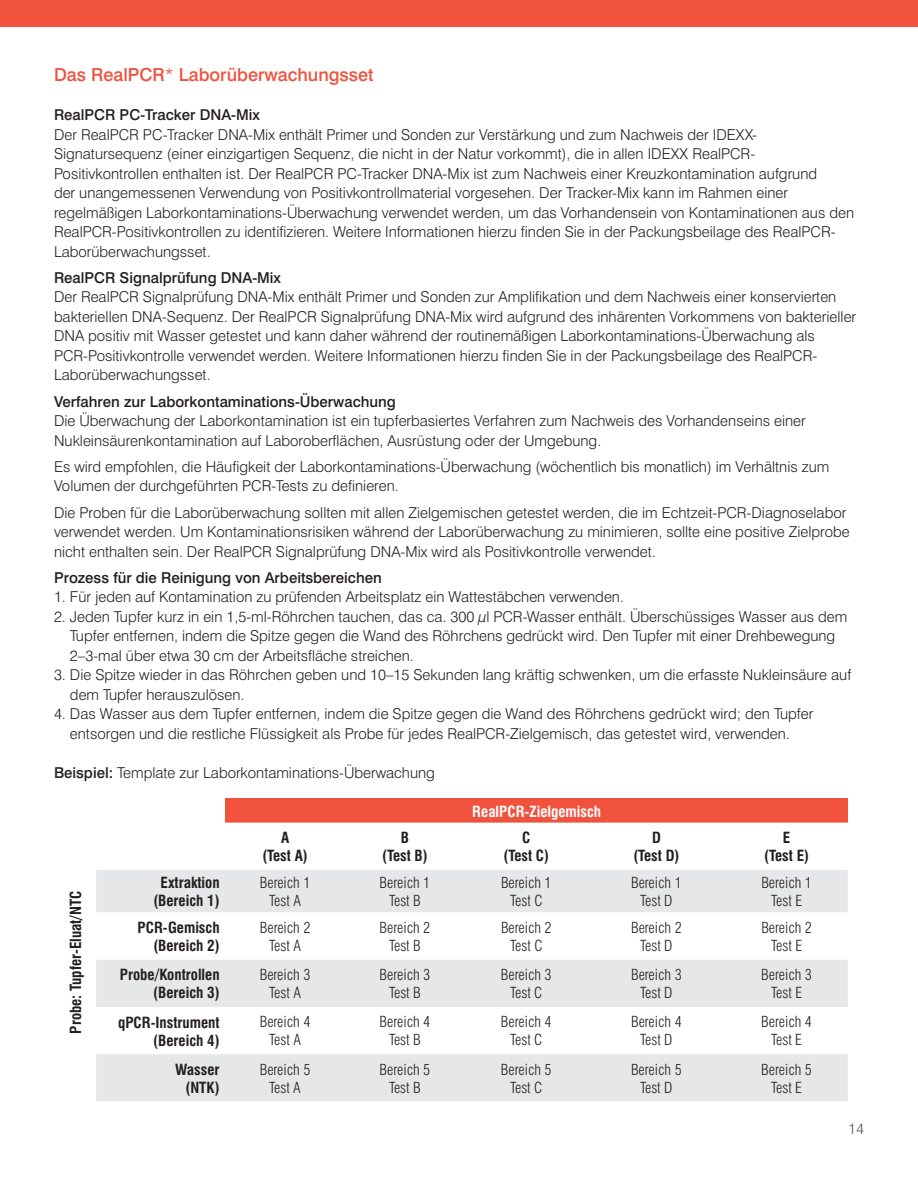
<style>
.page{position:relative;width:918px;height:1188px;background:#fff}
.page>*{position:absolute;margin:0;border:0;box-sizing:border-box;transform-origin:0 0}
.t1{font:500 18px "Swiss 721 BT";color:#f0523e}
.t2{font:300 15px/19.5px "Swiss 721 BT";color:#231f20}
.t3{font:300 condensed 15px/18px "Swiss 721 BT";color:#231f20;text-align:center}
.t4{font:700 condensed 15px/18px "Swiss 721 BT";color:#231f20;text-align:center}
.t5{font:500 15px "Swiss 721 BT";color:#231f20}
.t6{font:700 condensed 15px "Swiss 721 BT";color:#fff}
.t7{font:300 15px "Swiss 721 BT";color:#57585a}
.s1{font-weight:300}
.s2{font-weight:500}
</style>
<div class="page">
<div style="left:0;top:0;width:918px;height:27px;background:#f0523e"></div>
<div style="left:226px;top:799px;width:622px;height:24px;background:#f0523e"></div>
<svg style="left:96px;top:870px;width:752px;height:232px;fill:#e6e7e9"></svg>
<p class="t1" style="left:54px;top:64px;width:321px">Das RealPCR<span class="s1">*</span> Laborüberwachungsset</p>
<p class="t5" style="left:54px;top:106px;width:207px">RealPCR PC-Tracker DNA-Mix</p>
<p class="t2" style="left:54px;top:124px;width:802px">Der RealPCR PC-Tracker DNA-Mix enthält Primer und Sonden zur Verstärkung und zum Nachweis der IDEXX-Signatursequenz (einer einzigartigen Sequenz, die nicht in der Natur vorkommt), die in allen IDEXX RealPCR-Positivkontrollen enthalten ist. Der RealPCR PC-Tracker DNA-Mix ist zum Nachweis einer Kreuzkontamination aufgrund<br>der unangemessenen Verwendung von Positivkontrollmaterial vorgesehen. Der Tracker-Mix kann im Rahmen einer regelmäßigen Laborkontaminations-Überwachung verwendet werden, um das Vorhandensein von Kontaminationen aus den RealPCR-Positivkontrollen zu identifizieren. Weitere Informationen hierzu finden Sie in der Packungsbeilage des RealPCR-Laborüberwachungsset.</p>
<p class="t5" style="left:54px;top:268px;width:229px">RealPCR Signalprüfung DNA-Mix</p>
<p class="t2" style="left:54px;top:287px;width:804px">Der RealPCR Signalprüfung DNA-Mix enthält Primer und Sonden zur Amplifikation und dem Nachweis einer konservierten bakteriellen DNA-Sequenz. Der RealPCR Signalprüfung DNA-Mix wird aufgrund des inhärenten Vorkommens von bakterieller DNA positiv mit Wasser getestet und kann daher während der routinemäßigen Laborkontaminations-Überwachung als PCR-Positivkontrolle verwendet werden. Weitere Informationen hierzu finden Sie in der Packungsbeilage des RealPCR-Laborüberwachungsset.</p>
<p class="t5" style="left:54px;top:392px;width:343px">Verfahren zur Laborkontaminations-Überwachung</p>
<p class="t2" style="left:54px;top:411px;width:753px">Die Überwachung der Laborkontamination ist ein tupferbasiertes Verfahren zum Nachweis des Vorhandenseins einer<br>Nukleinsäurenkontamination auf Laboroberflächen, Ausrüstung oder der Umgebung.</p>
<p class="t2" style="left:54px;top:457px;width:777px">Es wird empfohlen, die Häufigkeit der Laborkontaminations-Überwachung (wöchentlich bis monatlich) im Verhältnis zum<br>Volumen der durchgeführten PCR-Tests zu definieren.</p>
<p class="t2" style="left:54px;top:502px;width:797px">Die Proben für die Laborüberwachung sollten mit allen Zielgemischen getestet werden, die im Echtzeit-PCR-Diagnoselabor verwendet werden. Um Kontaminationsrisiken während der Laborüberwachung zu minimieren, sollte eine positive Zielprobe nicht enthalten sein. Der RealPCR Signalprüfung DNA-Mix wird als Positivkontrolle verwendet.</p>
<p class="t5" style="left:54px;top:568px;width:329px">Prozess für die Reinigung von Arbeitsbereichen</p>
<p class="t2" style="left:54px;top:587px;width:572px">1. Für jeden auf Kontamination zu prüfenden Arbeitsplatz ein Wattestäbchen verwenden.</p>
<p class="t2" style="left:70px;top:607px;width:779px;text-indent:-16px">2. Jeden Tupfer kurz in ein 1,5-ml-Röhrchen tauchen, das ca. 300 μl PCR-Wasser enthält. Überschüssiges Wasser aus dem<br>Tupfer entfernen, indem die Spitze gegen die Wand des Röhrchens gedrückt wird. Den Tupfer mit einer Drehbewegung<br>2–3-mal über etwa 30 cm der Arbeitsfläche streichen.</p>
<p class="t2" style="left:70px;top:665px;width:783px;text-indent:-16px">3. Die Spitze wieder in das Röhrchen geben und 10–15 Sekunden lang kräftig schwenken, um die erfasste Nukleinsäure auf dem Tupfer herauszulösen.</p>
<p class="t2" style="left:54px;top:704px;width:761px;text-align:center">4. Das Wasser aus dem Tupfer entfernen, indem die Spitze gegen die Wand des Röhrchens gedrückt wird; den Tupfer entsorgen und die restliche Flüssigkeit als Probe für jedes RealPCR-Zielgemisch, das getestet wird, verwenden.</p>
<p class="t2" style="left:54px;top:762px;width:382px"><span class="s2">Beispiel:</span> Template zur Laborkontaminations-Überwachung</p>
<p class="t6" style="left:472px;top:802px;width:130px">RealPCR-Zielgemisch</p>
<p class="t4" style="left:67px;top:1034px;width:144px;rotate:-90deg">Probe: Tupfer-Eluat/NTC</p>
<p class="t4" style="left:262px;top:829px;width:47px">A<br>(Test A)</p>
<p class="t4" style="left:382px;top:829px;width:47px">B<br>(Test B)</p>
<p class="t4" style="left:504px;top:829px;width:47px">C<br>(Test C)</p>
<p class="t4" style="left:633px;top:829px;width:48px">D<br>(Test D)</p>
<p class="t4" style="left:764px;top:829px;width:46px">E<br>(Test E)</p>
<p class="t4" style="left:153px;top:874px;width:68px">Extraktion (Bereich 1)</p>
<p class="t3" style="left:260px;top:873px;width:52px">Bereich 1<br>Test A</p>
<p class="t3" style="left:380px;top:873px;width:52px">Bereich 1<br>Test B</p>
<p class="t3" style="left:501px;top:873px;width:52px">Bereich 1<br>Test C</p>
<p class="t3" style="left:631px;top:873px;width:52px">Bereich 1<br>Test D</p>
<p class="t3" style="left:761px;top:873px;width:52px">Bereich 1<br>Test E</p>
<p class="t4" style="left:138px;top:919px;width:84px;text-align:right">PCR-Gemisch (Bereich 2)</p>
<p class="t3" style="left:260px;top:918px;width:52px">Bereich 2<br>Test A</p>
<p class="t3" style="left:380px;top:918px;width:52px">Bereich 2<br>Test B</p>
<p class="t3" style="left:501px;top:918px;width:52px">Bereich 2<br>Test C</p>
<p class="t3" style="left:631px;top:918px;width:52px">Bereich 2<br>Test D</p>
<p class="t3" style="left:761px;top:918px;width:52px">Bereich 2<br>Test E</p>
<p class="t4" style="left:120px;top:966px;width:101px;text-align:right">Probe/Kontrollen (Bereich 3)</p>
<p class="t3" style="left:260px;top:966px;width:52px">Bereich 3<br>Test A</p>
<p class="t3" style="left:380px;top:966px;width:52px">Bereich 3<br>Test B</p>
<p class="t3" style="left:501px;top:966px;width:52px">Bereich 3<br>Test C</p>
<p class="t3" style="left:631px;top:966px;width:52px">Bereich 3<br>Test D</p>
<p class="t3" style="left:761px;top:966px;width:52px">Bereich 3<br>Test E</p>
<p class="t4" style="left:118px;top:1013px;width:103px;text-align:right">qPCR-Instrument (Bereich 4)</p>
<p class="t3" style="left:260px;top:1013px;width:52px">Bereich 4<br>Test A</p>
<p class="t3" style="left:380px;top:1013px;width:52px">Bereich 4<br>Test B</p>
<p class="t3" style="left:501px;top:1013px;width:52px">Bereich 4<br>Test C</p>
<p class="t3" style="left:631px;top:1013px;width:52px">Bereich 4<br>Test D</p>
<p class="t3" style="left:761px;top:1013px;width:52px">Bereich 4<br>Test E</p>
<p class="t4" style="left:175px;top:1060px;width:46px;text-align:right">Wasser (NTK)</p>
<p class="t3" style="left:260px;top:1060px;width:52px">Bereich 5<br>Test A</p>
<p class="t3" style="left:380px;top:1060px;width:52px">Bereich 5<br>Test B</p>
<p class="t3" style="left:501px;top:1060px;width:52px">Bereich 5<br>Test C</p>
<p class="t3" style="left:631px;top:1060px;width:52px">Bereich 5<br>Test D</p>
<p class="t3" style="left:761px;top:1060px;width:52px">Bereich 5<br>Test E</p>
<p class="t7" style="left:848px;top:1120px;width:17px">14</p>
</div>
